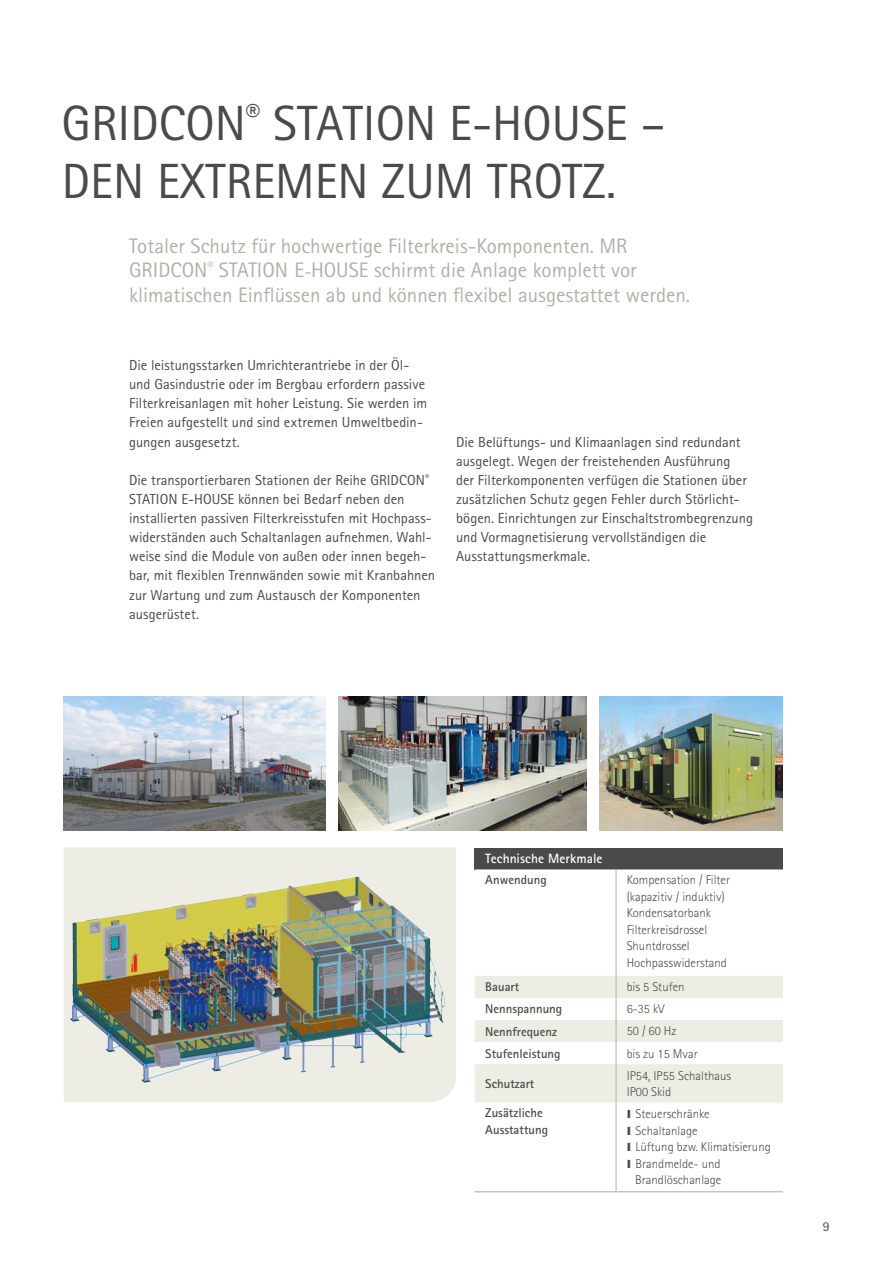
<style>
.page{position:relative;width:893px;height:1263px;background:#fff}
.page>*{position:absolute;margin:0;border:0;box-sizing:border-box;transform-origin:0 0}
.t1{font:49.5px/57.4px "Rotis Sans Serif Pro Cyr";color:#4a4a49}
.t2{font:21px/24.8px "Rotis Sans Serif Pro Cyr";color:#b2b1a7}
.t3{font:14.55px/19.2px "Rotis Sans Serif Pro Cyr";color:#4a4a49}
.t4{font:700 13.5px "Rotis Sans Serif Pro Cyr";letter-spacing:.005em;color:#fff}
.t5{font:13.5px "Rotis Sans Serif Pro Cyr";color:#4a4a49}
.t6{font:300 12.75px/16.5px "Rotis Sans Serif Pro Cyr";color:#4a4a49}
.t7{font:700 12.75px/16.5px "Rotis Sans Serif Pro Cyr";color:#4a4a49}
.s1{font-style:italic;font-size:16.5px}
.s2{font-family:"Arial";font-weight:900;font-size:11.25px}
</style>
<div class="page">
<div style="left:475px;top:847px;width:308px;height:22px;background:#4a4a49"></div>
<svg style="left:475px;top:869px;width:308px;height:322px"></svg>
<hr style="left:475px;top:1191px;width:141px;height:1px;background:#b2b1a7">
<hr style="left:616px;top:1191px;width:167px;height:1px;background:#b2b1a7">
<hr style="left:616px;top:869px;width:1px;height:107px;background:#b2b1a7">
<svg style="left:475px;top:976px;width:308px;height:126px"></svg>
<hr style="left:616px;top:1064px;width:1px;height:38px;background:#b2b1a7">
<hr style="left:616px;top:1102px;width:1px;height:89px;background:#b2b1a7">
<img style="left:64px;top:696px;width:261px;height:134px">
<img style="left:600px;top:696px;width:183px;height:134px">
<img style="left:64px;top:847px;width:392px;height:255px">
<img style="left:210px;top:877px;width:147px;height:24px">
<img style="left:338px;top:696px;width:249px;height:134px">
<h1 class="t1" style="left:62px;top:95px;width:605px">GRIDCON<sup>®</sup> STATION E-HOUSE –<br>DEN EXTREMEN ZUM TROTZ.</h1>
<h2 class="t2" style="left:129px;top:233px;width:563px">Totaler Schutz für hochwertige Filterkreis-Komponenten. MR<br>GRIDCON<sup>®</sup> STATION E<span class="s1">-</span>HOUSE schirmt die Anlage komplett vor klimatischen Einflüssen ab und können flexibel ausgestattet werden.</h2>
<p class="t3" style="left:129px;top:356px;width:300px">Die leistungsstarken Umrichterantriebe in der Öl&shy;und Gasindustrie oder im Bergbau erfordern passive Filterkreisanlagen mit hoher Leistung. Sie werden im Freien aufgestellt und sind extremen Umweltbedin&shy;gungen ausgesetzt.</p>
<p class="t3" style="left:129px;top:470px;width:307px">Die transportierbaren Stationen der Reihe GRIDCON<sup>® </sup>STATION E-HOUSE können bei Bedarf neben den installierten passiven Filterkreisstufen mit Hochpass&shy;widerständen auch Schaltanlagen aufnehmen. Wahl&shy;weise sind die Module von außen oder innen begeh&shy;bar, mit flexiblen Trennwänden sowie mit Kranbahnen zur Wartung und zum Austausch der Komponenten ausgerüstet.</p>
<p class="t3" style="left:456px;top:432px;width:298px">Die Belüftungs- und Klimaanlagen sind redundant ausgelegt. Wegen der freistehenden Ausführung<br>der Filterkomponenten verfügen die Stationen über zusätzlichen Schutz gegen Fehler durch Störlicht&shy;bögen. Einrichtungen zur Einschaltstrombegrenzung und Vormagnetisierung vervollständigen die Ausstattungsmerkmale.</p>
<p class="t4" style="left:485px;top:850px;width:119px">Technische Merkmale</p>
<p class="t7" style="left:485px;top:872px;width:63px">Anwendung</p>
<p class="t6" style="left:627px;top:872px;width:105px">Kompensation / Filter (kapazitiv / induktiv)<br>Kondensatorbank<br>Filterkreisdrossel<br>Shuntdrossel<br>Hochpasswiderstand</p>
<p class="t7" style="left:485px;top:978px;width:36px">Bauart</p>
<p class="t6" style="left:627px;top:979px;width:59px">bis 5 Stufen</p>
<p class="t7" style="left:485px;top:1001px;width:78px">Nennspannung</p>
<p class="t6" style="left:627px;top:1001px;width:39px">6-35 kV</p>
<p class="t7" style="left:485px;top:1023px;width:73px">Nennfrequenz</p>
<p class="t6" style="left:627px;top:1023px;width:51px">50 / 60 Hz</p>
<p class="t7" style="left:485px;top:1045px;width:77px">Stufenleistung</p>
<p class="t6" style="left:627px;top:1045px;width:73px">bis zu 15 Mvar</p>
<p class="t7" style="left:485px;top:1075px;width:51px">Schutzart</p>
<p class="t6" style="left:627px;top:1067px;width:106px">IP54, IP55 Schalthaus<br>IP00 Skid</p>
<p class="t7" style="left:485px;top:1105px;width:64px">Zusätzliche<br>Ausstattung</p>
<p class="t6" style="left:627px;top:1106px;width:85px"><span class="s2">I</span> Steuerschränke</p>
<p class="t6" style="left:627px;top:1122px;width:72px"><span class="s2">I</span> Schaltanlage</p>
<p class="t6" style="left:627px;top:1139px;width:146px"><span class="s2">I</span> Lüftung bzw. Klimatisierung</p>
<p class="t6" style="left:627px;top:1155px;width:95px"><span class="s2">I</span> Brandmelde- und</p>
<p class="t6" style="left:635px;top:1172px;width:88px">Brandlöschanlage</p>
<p class="t5" style="left:823px;top:1218px;width:8px">9</p>
</div>
